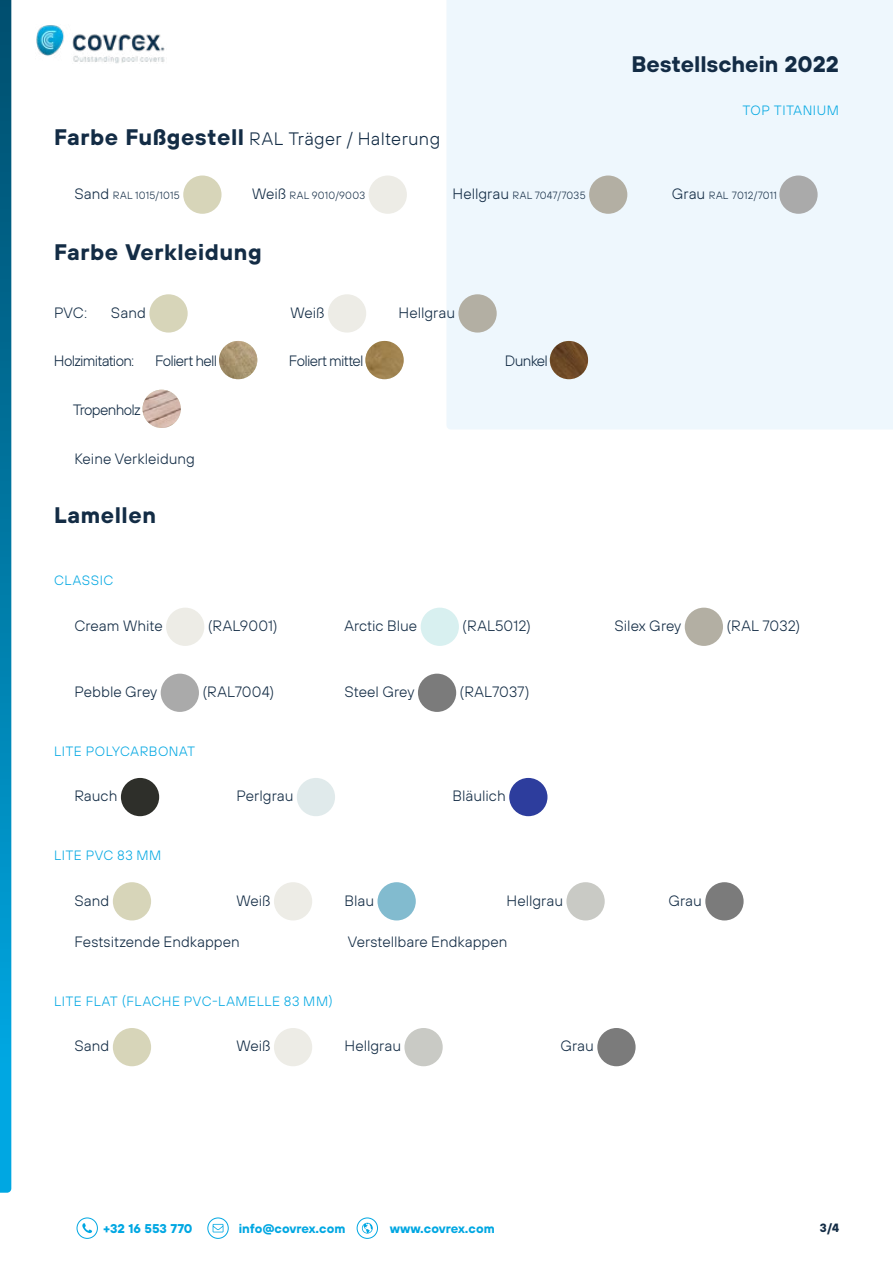
<style>
.page{position:relative;width:893px;height:1263px;background:#fff}
.page>*{position:absolute;margin:0;border:0;box-sizing:border-box;transform-origin:0 0}
.t1{font:700 22.5px "TT Hoves";letter-spacing:.02em;color:#132c45}
.t2{font:700 22.5px "TT Hoves";color:#132c45}
.t3{font:300 18px "TT Hoves";letter-spacing:.02em;color:#132c45}
.t4{font:300 15px "TT Hoves";color:#132c45}
.t5{font:300 15px "TT Hoves";letter-spacing:-.05em;color:#132c45}
.t6{font:300 15px "TT Hoves";letter-spacing:-.055em;color:#132c45}
.t7{font:300 13.5px "TT Hoves";letter-spacing:.035em;color:#00a7e2}
.t8{font:700 12.75px "TT Hoves";color:#00a7e2}
.t9{font:700 12px "TT Hoves";color:#132c45}
.t10{font:300 10.5px "TT Hoves";letter-spacing:.025em;color:#132c45}
.s1{font-weight:700;font-size:22.5px}
.s2{font-size:15px}
</style>
<div class="page">
<div style="left:447px;top:0;width:446px;height:429px;background:#eef7fd"></div>
<div style="left:77px;top:1217px;width:21px;height:22px;border:1px solid #00a7e2;border-radius:50%"></div>
<svg style="left:82px;top:1223px;width:10px;height:10px"></svg>
<div style="left:207px;top:1217px;width:22px;height:22px;border:1px solid #00a7e2;border-radius:50%"></div>
<svg style="left:213px;top:1224px;width:10px;height:8px"></svg>
<div style="left:357px;top:1217px;width:21px;height:22px;border:1px solid #00a7e2;border-radius:50%"></div>
<svg style="left:362px;top:1223px;width:11px;height:10px"></svg>
<svg style="left:0;top:0;width:11px;height:1193px;background:#007dab"></svg>
<img style="left:36px;top:25px;width:129px;height:39px">
<div style="left:183px;top:175px;width:39px;height:39px;background:#d7d5b9;border-radius:50%"></div>
<div style="left:369px;top:175px;width:38px;height:39px;background:#edece6;border-radius:50%"></div>
<div style="left:589px;top:175px;width:38px;height:39px;background:#b3afa3;border-radius:50%"></div>
<div style="left:779px;top:175px;width:39px;height:39px;background:#aaa;border-radius:50%"></div>
<div style="left:149px;top:294px;width:39px;height:39px;background:#d7d5b9;border-radius:50%"></div>
<div style="left:328px;top:294px;width:38px;height:39px;background:#edece6;border-radius:50%"></div>
<div style="left:458px;top:294px;width:39px;height:39px;background:#b3afa3;border-radius:50%"></div>
<img style="left:219px;top:341px;width:38px;height:38px;border-radius:19px">
<img style="left:365px;top:341px;width:39px;height:38px;border-radius:19px">
<img style="left:550px;top:341px;width:38px;height:38px;border-radius:19px">
<img style="left:142px;top:390px;width:39px;height:38px;border-radius:19px">
<div style="left:166px;top:608px;width:38px;height:38px;background:#edece6;border-radius:50%"></div>
<div style="left:421px;top:608px;width:38px;height:38px;background:#d8f0f0;border-radius:50%"></div>
<div style="left:685px;top:608px;width:38px;height:38px;background:#b3afa3;border-radius:50%"></div>
<div style="left:161px;top:674px;width:38px;height:38px;background:#aaa;border-radius:50%"></div>
<div style="left:418px;top:674px;width:38px;height:38px;background:#7b7b7b;border-radius:50%"></div>
<div style="left:121px;top:778px;width:38px;height:38px;background:#2e2f2a;border-radius:50%"></div>
<div style="left:297px;top:778px;width:38px;height:38px;background:#e0eaeb;border-radius:50%"></div>
<div style="left:509px;top:778px;width:38px;height:38px;background:#2d3d9d;border-radius:50%"></div>
<div style="left:113px;top:882px;width:38px;height:38px;background:#d7d5b9;border-radius:50%"></div>
<div style="left:274px;top:882px;width:38px;height:38px;background:#edece6;border-radius:50%"></div>
<div style="left:377px;top:882px;width:39px;height:38px;background:#82bbcf;border-radius:50%"></div>
<div style="left:566px;top:882px;width:39px;height:38px;background:#c9cac5;border-radius:50%"></div>
<div style="left:705px;top:882px;width:39px;height:38px;background:#7b7b7b;border-radius:50%"></div>
<div style="left:113px;top:1028px;width:38px;height:38px;background:#d7d5b9;border-radius:50%"></div>
<div style="left:274px;top:1028px;width:38px;height:38px;background:#edece6;border-radius:50%"></div>
<div style="left:404px;top:1028px;width:39px;height:38px;background:#c9cac5;border-radius:50%"></div>
<div style="left:597px;top:1028px;width:39px;height:38px;background:#7b7b7b;border-radius:50%"></div>
<h1 class="t2" style="left:631px;top:49px;width:209px">Bestellschein 2022</h1>
<p class="t7" style="left:742px;top:102px;width:98px">Top Titanium</p>
<p class="t3" style="left:54px;top:127px;width:388px"><span class="s1">Farbe Fußgestell</span> RAL Träger / Halterung</p>
<p class="t10" style="left:74px;top:189px;width:107px"><span class="s2">Sand</span> RAL 1015/1015</p>
<p class="t10" style="left:252px;top:189px;width:115px"><span class="s2">Weiß</span> RAL 9010/9003</p>
<p class="t10" style="left:452px;top:189px;width:135px"><span class="s2">Hellgrau</span> RAL 7047/7035</p>
<p class="t10" style="left:672px;top:189px;width:107px"><span class="s2">Grau</span> RAL 7012/7011</p>
<h1 class="t1" style="left:54px;top:237px;width:209px">Farbe Verkleidung</h1>
<p class="t4" style="left:54px;top:303px;width:35px">PVC:</p>
<p class="t4" style="left:111px;top:303px;width:37px">Sand</p>
<p class="t4" style="left:290px;top:303px;width:36px">Weiß</p>
<p class="t4" style="left:398px;top:303px;width:58px">Hellgrau</p>
<p class="t6" style="left:54px;top:352px;width:82px">Holzimitation:</p>
<p class="t5" style="left:155px;top:352px;width:64px">Foliert hell</p>
<p class="t5" style="left:289px;top:352px;width:76px">Foliert mittel</p>
<p class="t4" style="left:505px;top:352px;width:44px">Dunkel</p>
<p class="t4" style="left:73px;top:401px;width:69px">Tropenholz</p>
<p class="t4" style="left:74px;top:449px;width:122px">Keine Verkleidung</p>
<h1 class="t1" style="left:54px;top:499px;width:103px">Lamellen</h1>
<p class="t7" style="left:54px;top:572px;width:61px">CLASSIC</p>
<p class="t4" style="left:74px;top:616px;width:90px">Cream White</p>
<p class="t4" style="left:208px;top:616px;width:72px">(RAL9001)</p>
<p class="t4" style="left:344px;top:616px;width:74px">Arctic Blue</p>
<p class="t4" style="left:462px;top:616px;width:70px">(RAL5012)</p>
<p class="t4" style="left:614px;top:616px;width:68px">Silex Grey</p>
<p class="t4" style="left:726px;top:616px;width:75px">(RAL 7032)</p>
<p class="t4" style="left:74px;top:682px;width:84px">Pebble Grey</p>
<p class="t4" style="left:202px;top:682px;width:74px">(RAL7004)</p>
<p class="t4" style="left:344px;top:682px;width:72px">Steel Grey</p>
<p class="t4" style="left:460px;top:682px;width:72px">(RAL7037)</p>
<p class="t7" style="left:54px;top:742px;width:115px">LITE PO LYCARBONA</p>
<p class="t7" style="left:187px;top:742px;width:10px">T</p>
<p class="t4" style="left:74px;top:787px;width:45px">Rauch</p>
<p class="t4" style="left:236px;top:787px;width:59px">Perlgrau</p>
<p class="t4" style="left:452px;top:787px;width:55px">Bläulich</p>
<p class="t7" style="left:54px;top:847px;width:95px">LITE PVC 83 MM</p>
<p class="t4" style="left:74px;top:891px;width:37px">Sand</p>
<p class="t4" style="left:236px;top:891px;width:36px">Weiß</p>
<p class="t4" style="left:344px;top:891px;width:31px">Blau</p>
<p class="t4" style="left:506px;top:891px;width:58px">Hellgrau</p>
<p class="t4" style="left:668px;top:891px;width:35px">Grau</p>
<p class="t4" style="left:74px;top:932px;width:167px">Festsitzende Endkappen</p>
<p class="t4" style="left:348px;top:932px;width:161px">Verstellbare Endkappen</p>
<p class="t7" style="left:54px;top:992px;width:280px">LITE FLAT (FLACHE PVC-LAM ELLE 83 MM)</p>
<p class="t4" style="left:74px;top:1037px;width:37px">Sand</p>
<p class="t4" style="left:236px;top:1037px;width:36px">Weiß</p>
<p class="t4" style="left:344px;top:1037px;width:58px">Hellgrau</p>
<p class="t4" style="left:560px;top:1037px;width:35px">Grau</p>
<p class="t8" style="left:103px;top:1220px;width:91px">+32 16 553 770</p>
<p class="t8" style="left:239px;top:1220px;width:108px">info@covrex.com</p>
<p class="t8" style="left:390px;top:1220px;width:106px">www.covrex.com</p>
<p class="t9" style="left:820px;top:1219px;width:21px">3/4</p>
</div>
